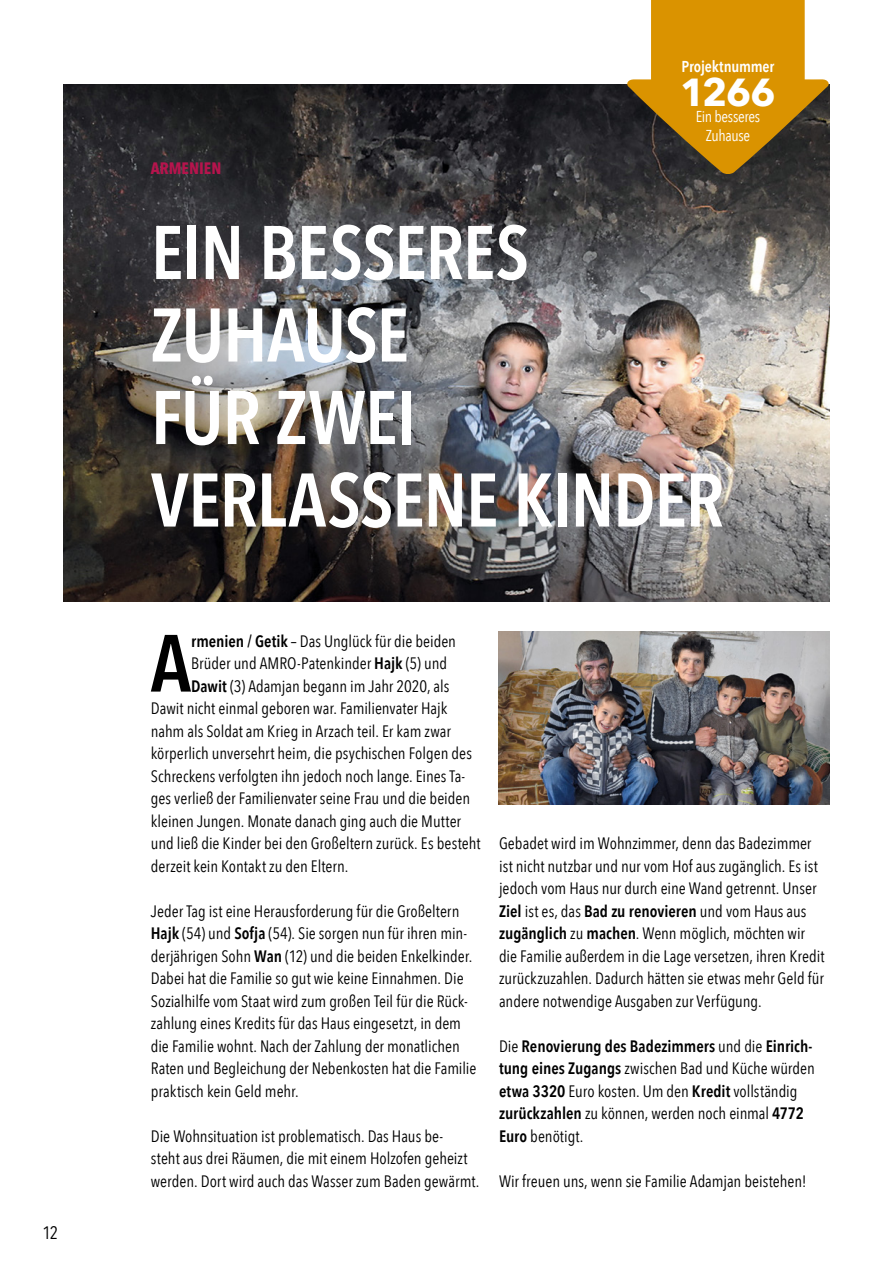
<style>
.page{position:relative;width:893px;height:1263px;background:#fff}
.page>*{position:absolute;margin:0;border:0;box-sizing:border-box;transform-origin:0 0}
.t1{font:600 80.1px "Avenir Next Condensed";color:#000}
.t2{font:600 75px/82.5px "Avenir Next Condensed";letter-spacing:-.015em;color:#fff}
.t3{font:700 39px "Avenir Next";color:#fff}
.t4{font:18px "Avenir Next Condensed";color:#000}
.t5{font:16.5px/22.5px "Avenir Next Condensed";color:#000}
.t6{font:700 16.5px "Avenir Next Condensed";letter-spacing:.005em;color:#b6144d}
.t7{font:15.75px/18.9px "Avenir Next Condensed";letter-spacing:-.025em;color:#fff;text-align:center}
.t8{font:600 15.75px "Avenir Next Condensed";letter-spacing:-.01em;color:#fff}
.s1{font-weight:600}
</style>
<div class="page">
<img style="left:64px;top:84px;width:765px;height:518px">
<svg style="left:627px;top:0;width:202px;height:175px;background:#b38526"></svg>
<img style="left:498px;top:632px;width:331px;height:172px">
<p class="t4" style="left:43px;top:1217px;width:17px">12</p>
<p class="t6" style="left:151px;top:158px;width:72px">ARMENIEN</p>
<p class="t8" style="left:681px;top:53px;width:94px">Projektnummer</p>
<h3 class="t3" style="left:680px;top:59px;width:97px">1266</h3>
<p class="t7" style="left:696px;top:106px;width:66px">Ein besseres<br>Zuhause</p>
<h2 class="t2" style="left:151px;top:209px;width:575px">EIN BESSERES<br>ZUHAUSE<br>FÜR ZWEI<br>VERLASSENE KINDER</h2>
<h1 class="t1" style="left:151px;top:594px;width:42px">A</h1>
<p class="t5" style="left:191px;top:629px;width:266px"><span class="s1">rmenien / Getik</span> – Das Unglück für die beiden</p>
<p class="t5" style="left:191px;top:651px;width:257px">Brüder und AMRO-Patenkinder <span class="s1">Hajk</span> (5) und</p>
<p class="t5" style="left:191px;top:674px;width:260px"><span class="s1">Dawit</span> (3) Adamjan begann im Jahr 2020, als</p>
<p class="t5" style="left:151px;top:696px;width:298px">Dawit nicht einmal geboren war. Familienvater Hajk</p>
<p class="t5" style="left:151px;top:719px;width:302px">nahm als Soldat am Krieg in Arzach teil. Er kam zwar</p>
<p class="t5" style="left:151px;top:741px;width:323px">körperlich unversehrt heim, die psychischen Folgen des</p>
<p class="t5" style="left:151px;top:764px;width:316px">Schreckens verfolgten ihn jedoch noch lange. Eines Ta-</p>
<p class="t5" style="left:151px;top:786px;width:321px">ges verließ der Familienvater seine Frau und die beiden</p>
<p class="t5" style="left:151px;top:809px;width:312px">kleinen Jungen. Monate danach ging auch die Mutter</p>
<p class="t5" style="left:151px;top:831px;width:331px">und ließ die Kinder bei den Großeltern zurück. Es besteht</p>
<p class="t5" style="left:151px;top:854px;width:199px">derzeit kein Kontakt zu den Eltern.</p>
<p class="t5" style="left:151px;top:899px;width:327px">Jeder Tag ist eine Herausforderung für die Großeltern <span class="s1">Hajk</span> (54) und <span class="s1">Sofja</span> (54). Sie sorgen nun für ihren min&shy;derjährigen Sohn <span class="s1">Wan</span> (12) und die beiden Enkelkinder.<br>Dabei hat die Familie so gut wie keine Einnahmen. Die Sozialhilfe vom Staat wird zum großen Teil für die Rück&shy;zahlung eines Kredits für das Haus eingesetzt, in dem die Familie wohnt. Nach der Zahlung der monatlichen Raten und Begleichung der Nebenkosten hat die Familie praktisch kein Geld mehr.</p>
<p class="t5" style="left:151px;top:1124px;width:330px">Die Wohnsituation ist problematisch. Das Haus be-<br>steht aus drei Räumen, die mit einem Holzofen geheizt werden. Dort wird auch das Wasser zum Baden gewärmt.</p>
<p class="t5" style="left:499px;top:831px;width:327px">Gebadet wird im Wohnzimmer, denn das Badezimmer ist nicht nutzbar und nur vom Hof aus zugänglich. Es ist jedoch vom Haus nur durch eine Wand getrennt. Unser <span class="s1">Ziel</span> ist es, das <span class="s1">Bad zu renovieren</span> und vom Haus aus <span class="s1">zugänglich</span> zu <span class="s1">machen</span>. Wenn möglich, möchten wir die Familie außerdem in die Lage versetzen, ihren Kredit zurückzuzahlen. Dadurch hätten sie etwas mehr Geld für andere notwendige Ausgaben zur Verfügung.</p>
<p class="t5" style="left:499px;top:1034px;width:317px">Die <span class="s1">Renovierung des Badezimmers</span> und die <span class="s1">Einrich&shy;tung eines Zugangs</span> zwischen Bad und Küche würden <span class="s1">etwa 3320</span> Euro kosten. Um den <span class="s1">Kredit</span> vollständig <span class="s1">zurückzahlen</span> zu können, werden noch einmal <span class="s1">4772<br>Euro</span> benötigt.</p>
<p class="t5" style="left:499px;top:1169px;width:309px">Wir freuen uns, wenn sie Familie Adamjan beistehen!</p>
</div>
